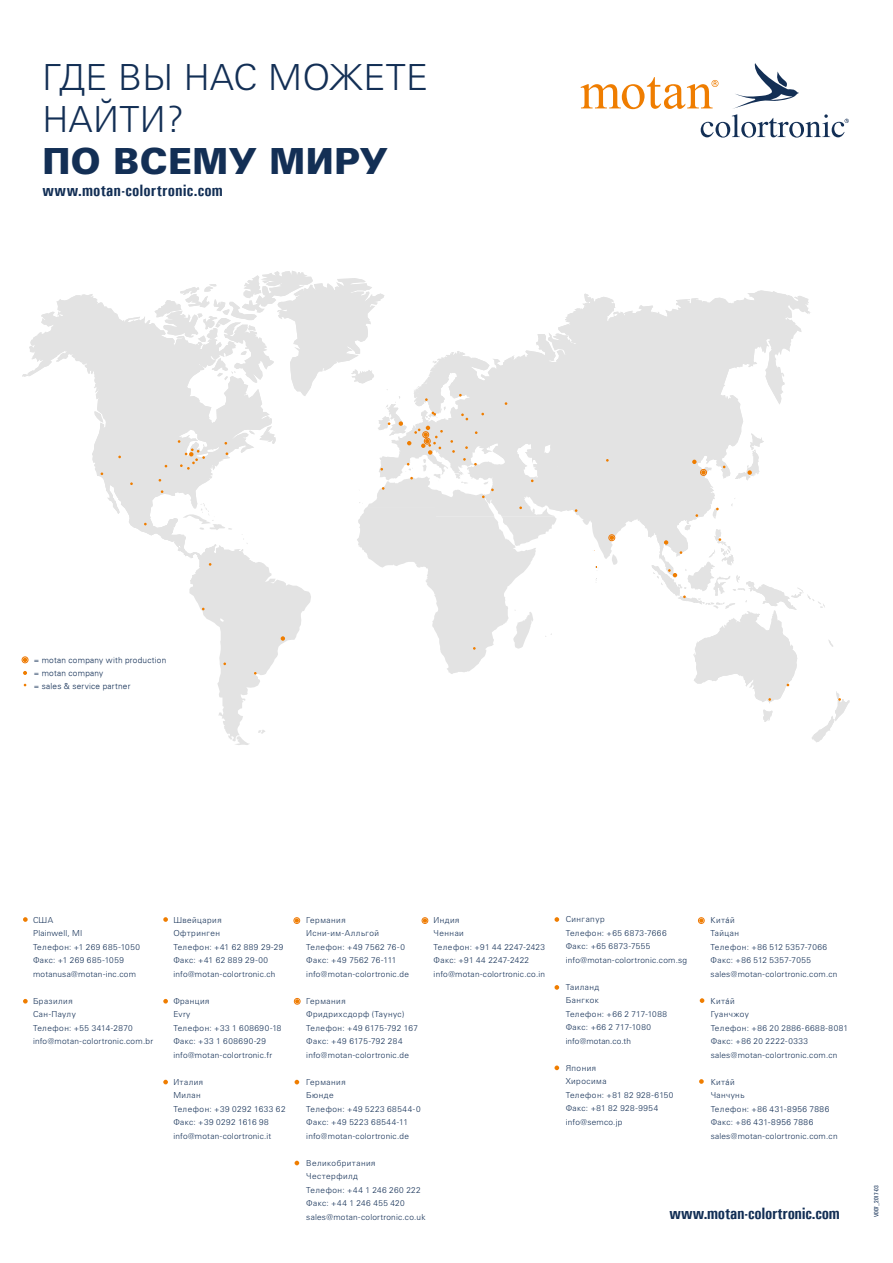
<style>
.page{position:relative;width:893px;height:1263px;background:#fff}
.page>*{position:absolute;margin:0;border:0;box-sizing:border-box;transform-origin:0 0}
.t1{font:300 36px/42px "Univers Cyr";letter-spacing:.01em;color:#132f55}
.t2{font:900 36px "Univers Cyr";letter-spacing:.01em;color:#132f55}
.t3{font:700 16.5px "Univers Condensed";color:#132f55}
.t4{font:300 8.25px/13.5px "Univers Cyr";letter-spacing:.04em;color:#132f55}
.t5{font:300 8.25px/12.6px "Univers";letter-spacing:.03em;color:#132f55}
.t6{font:300 8.25px/13.5px "Univers";letter-spacing:.06em;color:#132f55}
.t7{font:condensed 6px "Univers";color:#132f55}
.s1{font-family:"Univers"}
.s2{font-family:"Univers Cyr"}
</style>
<div class="page">
<svg style="left:580px;top:63px;width:269px;height:75px"></svg>
<svg style="left:22px;top:294px;width:70px;height:83px;fill:#e3e3e3"></svg>
<svg style="left:23px;top:671px;width:4px;height:4px"></svg>
<svg style="left:92px;top:271px;width:757px;height:471px"></svg>
<svg style="left:22px;top:657px;width:6px;height:6px"></svg>
<svg style="left:23px;top:917px;width:5px;height:5px"></svg>
<svg style="left:23px;top:999px;width:5px;height:4px"></svg>
<div style="left:294px;top:917px;width:6px;height:7px;border:1px solid #ee7601;border-radius:50%"></div>
<svg style="left:295px;top:918px;width:4px;height:5px"></svg>
<div style="left:698px;top:917px;width:6px;height:7px;border:1px solid #ee7601;border-radius:50%"></div>
<svg style="left:699px;top:918px;width:4px;height:5px"></svg>
<div style="left:422px;top:917px;width:6px;height:7px;border:1px solid #ee7601;border-radius:50%"></div>
<svg style="left:423px;top:918px;width:4px;height:5px"></svg>
<svg style="left:294px;top:998px;width:6px;height:6px"></svg>
<svg style="left:295px;top:1080px;width:4px;height:4px"></svg>
<svg style="left:295px;top:1161px;width:4px;height:4px"></svg>
<svg style="left:163px;top:917px;width:5px;height:5px"></svg>
<svg style="left:554px;top:917px;width:5px;height:5px"></svg>
<svg style="left:163px;top:999px;width:5px;height:4px"></svg>
<svg style="left:554px;top:985px;width:5px;height:5px"></svg>
<svg style="left:700px;top:998px;width:4px;height:5px"></svg>
<svg style="left:163px;top:1080px;width:5px;height:4px"></svg>
<svg style="left:554px;top:1065px;width:5px;height:5px"></svg>
<svg style="left:699px;top:1079px;width:5px;height:5px"></svg>
<h1 class="t1" style="left:43px;top:56px;width:387px">ГДЕ ВЫ НАС МОЖЕТЕ<br>НАЙТИ?</h1>
<h1 class="t2" style="left:43px;top:140px;width:347px">ПО ВСЕМУ МИРУ</h1>
<h2 class="t3" style="left:43px;top:180px;width:182px">www.motan-colortronic.com</h2>
<p class="t5" style="left:34px;top:654px;width:134px">= motan company with production = motan company<br>= sales &amp; service partner</p>
<p class="t4" style="left:33px;top:913px;width:108px">США<br>Plainwell, MI<br>Телефон: +1 269 685-1050<br>Факс: +1 269 685-1059 motanusa@motan-inc.com</p>
<p class="t4" style="left:434px;top:913px;width:113px">Индия<br>Ченнаи<br>Телефон: +91 44 2247-2423<br>Факс: +91 44 2247-2422 info@motan-colortronic.co.in</p>
<p class="t4" style="left:306px;top:913px;width:104px">Германия<br>Исни-им-Алльгой<br>Телефон: +49 7562 76-0<br>Факс: +49 7562 76-111 info@motan-colortronic.de</p>
<p class="t4" style="left:306px;top:994px;width:113px">Германия<br>Фридрихсдорф (Таунус)<br>Телефон: +49 6175-792 167<br>Факс: +49 6175-792 284 info@motan-colortronic.de</p>
<p class="t4" style="left:306px;top:1075px;width:116px">Германия<br>Бюнде<br>Телефон: +49 5223 68544-0<br>Факс: +49 5223 68544-11 info@motan-colortronic.de</p>
<p class="t4" style="left:306px;top:1156px;width:121px">Великобритания<br>Честерфилд<br>Телефон: +44 1 246 260 222<br>Факс: +44 1 246 455 420 sales@motan-colortronic.co.uk</p>
<p class="t4" style="left:173px;top:913px;width:112px">Швейцария<br>Офтринген<br>Телефон: +41 62 889 29-29<br>Факс: +41 62 889 29-00 info@motan-colortronic.ch</p>
<p class="t4" style="left:173px;top:994px;width:110px">Франция<br>Evry<br>Телефон: +33 1 608690-18<br>Факс: +33 1 608690-29 info@motan-colortronic.fr</p>
<p class="t4" style="left:173px;top:1075px;width:114px">Италия<br>Милан<br>Телефон: +39 0292 1633 62<br>Факс: +39 0292 1616 98 info@motan-colortronic.it</p>
<p class="t4" style="left:33px;top:994px;width:122px">Бразилия<br>Сан-Паулу<br>Телефон: +55 3414-2870 info@motan-colortronic.com.br</p>
<p class="t4" style="left:566px;top:912px;width:123px">Сингапур<br>Телефон: +65 6873-7666<br>Факс: +65 6873-7555 info@motan-colortronic.com.sg</p>
<p class="t4" style="left:566px;top:980px;width:103px">Таиланд<br>Бангкок<br>Телефон: +66 2 717-1088<br>Факс: +66 2 717-1080 info@motan.co.th</p>
<p class="t4" style="left:566px;top:1061px;width:109px">Япония<br>Хиросима<br>Телефон: +81 82 928-6150<br>Факс: +81 82 928-9954 info@semco.jp</p>
<p class="t4" style="left:711px;top:913px;width:128px">Кит<span class="s1">á</span>й<br>Тайцан<br>Телефон: +86 512 5357-7066<br>Факс: +86 512 5357-7055 sales@motan-colortronic.com.cn</p>
<p class="t4" style="left:711px;top:994px;width:139px">Кит<span class="s1">á</span>й<br>Гуанчжоу<br>Телефон: +86 20 2886-6688-8081<br>Факс: +86 20 2222-0333 sales@motan-colortronic.com.cn</p>
<p class="t4" style="left:711px;top:1075px;width:35px">Кит<span class="s1">á</span>й<br>Чанчунь</p>
<p class="t6" style="left:711px;top:1102px;width:120px"><span class="s2">Телефон: +86</span> 431-8956 7886<br><span class="s2">Факс: +86</span> 431-8956 7886</p>
<p class="t4" style="left:711px;top:1129px;width:128px">sales@motan-colortronic.com.cn</p>
<h2 class="t3" style="left:669px;top:1203px;width:172px">www.motan-colortronic.com</h2>
<p class="t7" style="left:873px;top:1217px;width:34px;rotate:-90deg">V007_2017-03</p>
</div>
